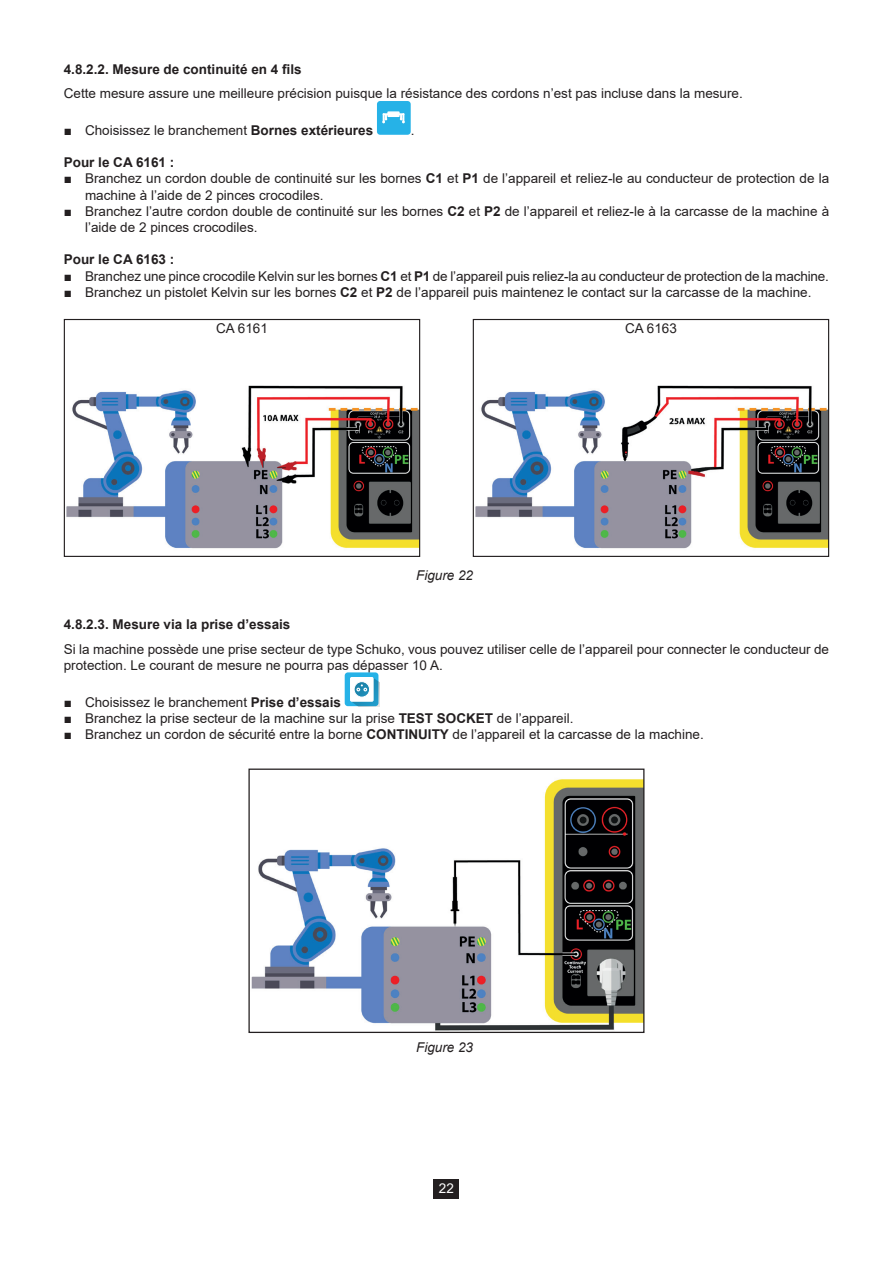
<style>
.page{position:relative;width:893px;height:1263px;background:#fff}
.page>*{position:absolute;margin:0;border:0;box-sizing:border-box;transform-origin:0 0}
.t1{font:13.5px/16.2px "Arial";color:#231f20}
.t2{font:700 13.5px "Arial";color:#231f20}
.t3{font:italic 13.5px "Arial";color:#231f20}
.t4{font:13.5px "Arial";color:#fff}
.s1{font-weight:700}
</style>
<div class="page">
<div style="left:434px;top:1179px;width:25px;height:19px;background:#231f20"></div>
<div style="left:377px;top:101px;width:34px;height:34px;background:#26b2e7;border-radius:3px"></div>
<svg style="left:382px;top:113px;width:6px;height:10px"></svg>
<svg style="left:399px;top:113px;width:6px;height:10px"></svg>
<hr style="left:388px;top:112px;width:11px;height:4px;background:#fff">
<div style="left:387px;top:111px;width:13px;height:6px;border:1px solid #fff"></div>
<div style="left:345px;top:672px;width:33px;height:34px;background:#26b2e7;border-radius:3px"></div>
<svg style="left:350px;top:677px;width:29px;height:30px"></svg>
<img style="left:475px;top:385px;width:352px;height:164px">
<div style="left:473px;top:319px;width:356px;height:238px;border:1px solid #231f20"></div>
<img style="left:66px;top:385px;width:352px;height:164px">
<div style="left:64px;top:319px;width:356px;height:238px;border:1px solid #231f20"></div>
<img style="left:251px;top:779px;width:391px;height:252px">
<div style="left:248px;top:768px;width:396px;height:265px;border:1px solid #231f20"></div>
<p class="t2" style="left:64px;top:59px;width:239px">4.8.2.2. Mesure de continuité en 4 fils</p>
<p class="t1" style="left:64px;top:85px;width:681px">Cette mesure assure une meilleure précision puisque la résistance des cordons n’est pas incluse dans la mesure.</p>
<p class="t1" style="left:64px;top:122px;width:311px">■ Choisissez le branchement <span class="s1">Bornes extérieures</span></p>
<p class="t1" style="left:411px;top:122px;width:5px">.</p>
<p class="t2" style="left:64px;top:153px;width:112px">Pour le CA 6161 :</p>
<p class="t1" style="left:85px;top:170px;width:746px;text-indent:-21px">■ Branchez un cordon double de continuité sur les bornes <span class="s1">C1</span> et <span class="s1">P1</span> de l’appareil et reliez-le au conducteur de protection de la machine à l’aide de 2 pinces crocodiles.</p>
<p class="t1" style="left:85px;top:203px;width:746px;text-indent:-21px">■ Branchez l’autre cordon double de continuité sur les bornes <span class="s1">C2</span> et <span class="s1">P2</span> de l’appareil et reliez-le à la carcasse de la machine à l’aide de 2 pinces crocodiles.</p>
<p class="t2" style="left:64px;top:250px;width:112px">Pour le CA 6163 :</p>
<p class="t1" style="left:64px;top:268px;width:767px">■ Branchez une pince crocodile Kelvin sur les bornes <span class="s1">C1</span> et <span class="s1">P1</span> de l’appareil puis reliez-la au conducteur de protection de la machine.</p>
<p class="t1" style="left:64px;top:284px;width:749px">■ Branchez un pistolet Kelvin sur les bornes <span class="s1">C2</span> et <span class="s1">P2</span> de l’appareil puis maintenez le contact sur la carcasse de la machine.</p>
<p class="t1" style="left:216px;top:320px;width:53px">CA 6161</p>
<p class="t1" style="left:625px;top:320px;width:53px">CA 6163</p>
<p class="t3" style="left:416px;top:567px;width:59px">Figure 22</p>
<p class="t2" style="left:64px;top:614px;width:228px">4.8.2.3. Mesure via la prise d’essais</p>
<p class="t1" style="left:64px;top:641px;width:767px">Si la machine possède une prise secteur de type Schuko, vous pouvez utiliser celle de l’appareil pour connecter le conducteur de protection. Le courant de mesure ne pourra pas dépasser 10 A.</p>
<p class="t1" style="left:64px;top:694px;width:279px">■ Choisissez le branchement <span class="s1">Prise d’essais</span></p>
<p class="t1" style="left:64px;top:710px;width:511px">■ Branchez la prise secteur de la machine sur la prise <span class="s1">TEST SOCKET</span> de l’appareil.</p>
<p class="t1" style="left:64px;top:726px;width:642px">■ Branchez un cordon de sécurité entre la borne <span class="s1">CONTINUITY</span> de l’appareil et la carcasse de la machine.</p>
<p class="t3" style="left:416px;top:1038px;width:59px">Figure 23</p>
<p class="t4" style="left:439px;top:1179px;width:17px">22</p>
</div>
